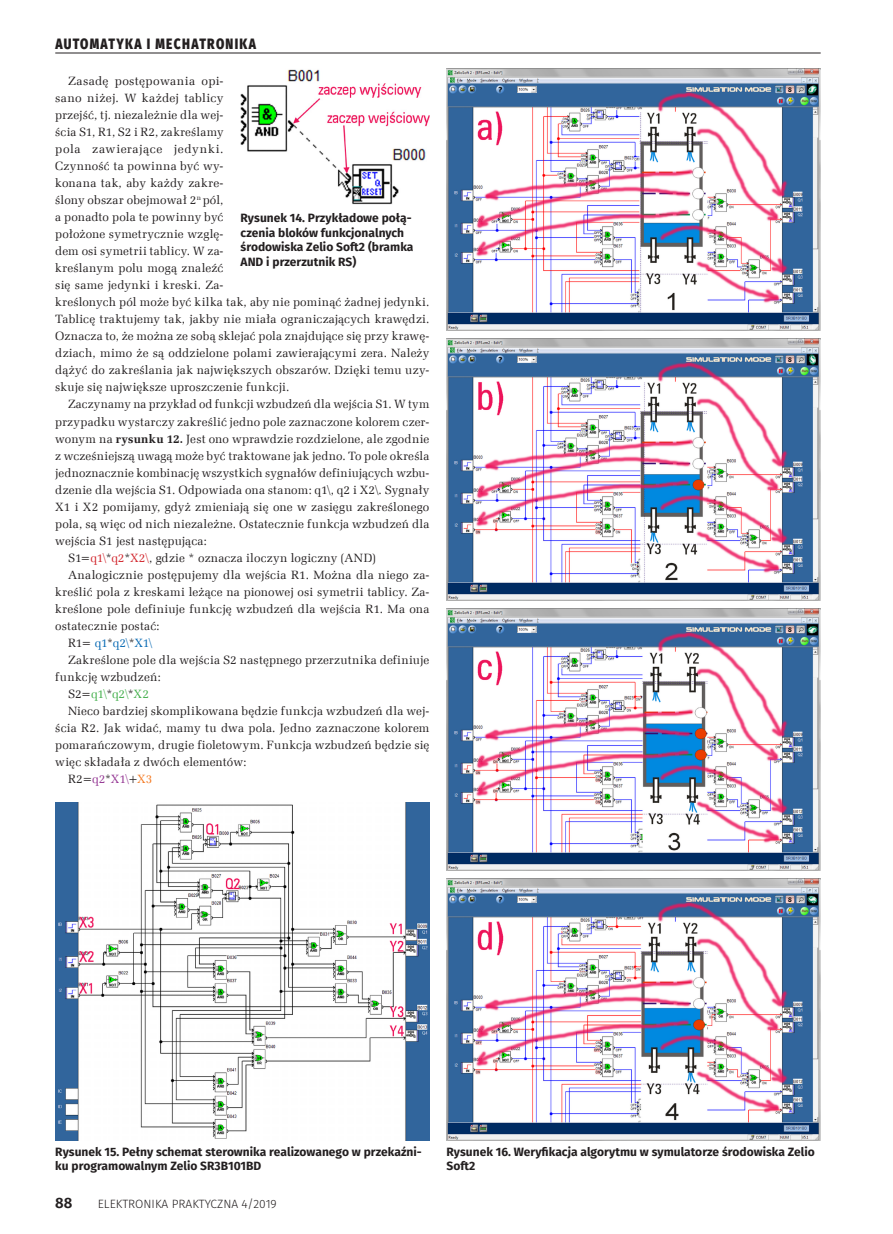
<style>
.page{position:relative;width:893px;height:1234px;background:#fff}
.page>*{position:absolute;margin:0;border:0;box-sizing:border-box;transform-origin:0 0}
.t1{font:800 15px "Fira Sans";letter-spacing:.11em;color:#231f20;scale:.8 1}
.t2{font:600 15px "Fira Sans";color:#231f20}
._1_Body{font:12px/17px "Zapf Ellipt EU";letter-spacing:.015em;color:#231f20;text-align:justify}
._4_Podpis{font:700 12px/14.4px "Fira Sans";color:#231f20}
.t3{font:300 12px "Fira Sans";color:#231f20}
._1_Body-2{font:12px "Zapf Ellipt EU";letter-spacing:-.01em;color:#0367b3}
._1_Body-3{font:12px "Zapf Ellipt EU";letter-spacing:-.01em;color:#40ae49}
.s1{font-weight:700}
.s2{color:#d1232a}
.s3{color:#231f20}
.s4{color:#923291}
.s5{color:#f47921}
</style>
<div class="page">
<hr style="left:55px;top:53px;width:766px;height:1px;background:#231f20">
<img style="left:241px;top:69px;width:188px;height:135px">
<img style="left:55px;top:802px;width:374px;height:338px">
<img style="left:446px;top:68px;width:375px;height:262px">
<img style="left:446px;top:338px;width:375px;height:262px">
<img style="left:446px;top:608px;width:375px;height:262px">
<img style="left:446px;top:878px;width:375px;height:262px">
<p class="t1" style="left:55px;top:30px;width:252px">AUTOMATYKA I MECHATRONIKA</p>
<p class="_1_Body" style="left:55px;top:73px;width:376px;text-align:left;text-indent:13px">Zasadę postępowania opi-<br>sano niżej. W każdej tablicy<br>przejść, tj. niezależnie dla wej-<br>ścia S1, R1, S2 i R2, zakreślamy<br>pola zawierające jedynki.<br>Czynność ta powinna być wy-<br>konana tak, aby każdy zakre-<br>ślony obszar obejmował 2<sup>n</sup> pól,<br>a ponadto pola te powinny być<br>położone symetrycznie wzglę-<br>dem osi symetrii tablicy. W za-<br>kreślanym polu mogą znaleźć<br>się same jedynki i kreski. Za-<br>kreślonych pól może być kilka tak, aby nie pominąć żadnej jedynki.<br>Tablicę traktujemy tak, jakby nie miała ograniczających krawędzi.<br>Oznacza to, że można ze sobą sklejać pola znajdujące się przy krawę&shy;dziach, mimo że są oddzielone polami zawierającymi zera. Należy dążyć do zakreślania jak największych obszarów. Dzięki temu uzy&shy;skuje się największe uproszczenie funkcji.</p>
<p class="_1_Body" style="left:55px;top:396px;width:376px;text-indent:13px">Zaczynamy na przykład od funkcji wzbudzeń dla wejścia S1. W tym przypadku wystarczy zakreślić jedno pole zaznaczone kolorem czer&shy;wonym na <span class="s1">rysunku 12.</span> Jest ono wprawdzie rozdzielone, ale zgodnie z wcześniejszą uwagą może być traktowane jak jedno. To pole określa jednoznacznie kombinację wszystkich sygnałów definiujących wzbu&shy;dzenie dla wejścia S1. Odpowiada ona stanom: q1\, q2 i X2\. Sygnały X1 i X2 pomijamy, gdyż zmieniają się one w zasięgu zakreślonego pola, są więc od nich niezależne. Ostatecznie funkcja wzbudzeń dla wejścia S1 jest następująca:</p>
<p class="_1_Body" style="left:68px;top:549px;width:309px">S1=<span class="s2">q1\</span>*<span class="s2">q2</span>*<span class="s2">X2\</span>, gdzie * oznacza iloczyn logiczny (AND)</p>
<p class="_1_Body" style="left:55px;top:566px;width:376px;text-indent:13px">Analogicznie postępujemy dla wejścia R1. Można dla niego za&shy;kreślić pola z kreskami leżące na pionowej osi symetrii tablicy. Za&shy;kreślone pole definiuje funkcję wzbudzeń dla wejścia R1. Ma ona ostatecznie postać:</p>
<p class="_1_Body-2" style="left:68px;top:635px;width:86px"><span class="s3">R1=</span> q1<span class="s3">*</span>q2\<span class="s3">*</span>X1\</p>
<p class="_1_Body" style="left:55px;top:651px;width:376px;text-indent:13px">Zakreślone pole dla wejścia S2 następnego przerzutnika definiuje funkcję wzbudzeń:</p>
<p class="_1_Body-3" style="left:68px;top:686px;width:82px"><span class="s3">S2=</span>q1\<span class="s3">*</span>q2\<span class="s3">*</span>X2</p>
<p class="_1_Body" style="left:55px;top:702px;width:376px;text-indent:13px">Nieco bardziej skomplikowana będzie funkcja wzbudzeń dla wej&shy;ścia R2. Jak widać, mamy tu dwa pola. Jedno zaznaczone kolorem pomarańczowym, drugie fioletowym. Funkcja wzbudzeń będzie się więc składała z dwóch elementów:</p>
<p class="_1_Body" style="left:68px;top:770px;width:86px">R2=<span class="s4">q2</span>*<span class="s4">X1\</span>+<span class="s5">X3</span></p>
<p class="_4_Podpis" style="left:241px;top:210px;width:174px">Rysunek 14. Przykładowe połą&shy;czenia bloków funkcjonalnych środowiska Zelio Soft2 (bramka<br>AND i przerzutnik RS)</p>
<p class="_4_Podpis" style="left:55px;top:1143px;width:368px">Rysunek 15. Pełny schemat sterownika realizowanego w przekaźni&shy;ku programowalnym Zelio SR3B101BD</p>
<p class="_4_Podpis" style="left:446px;top:1143px;width:370px">Rysunek 16. Weryfikacja algorytmu w symulatorze środowiska Zelio<br>Soft2</p>
<p class="t2" style="left:55px;top:1190px;width:19px">88</p>
<p class="t3" style="left:98px;top:1195px;width:181px">ELEKTRONIKA PRAKTYCZNA 4/2019</p>
</div>
